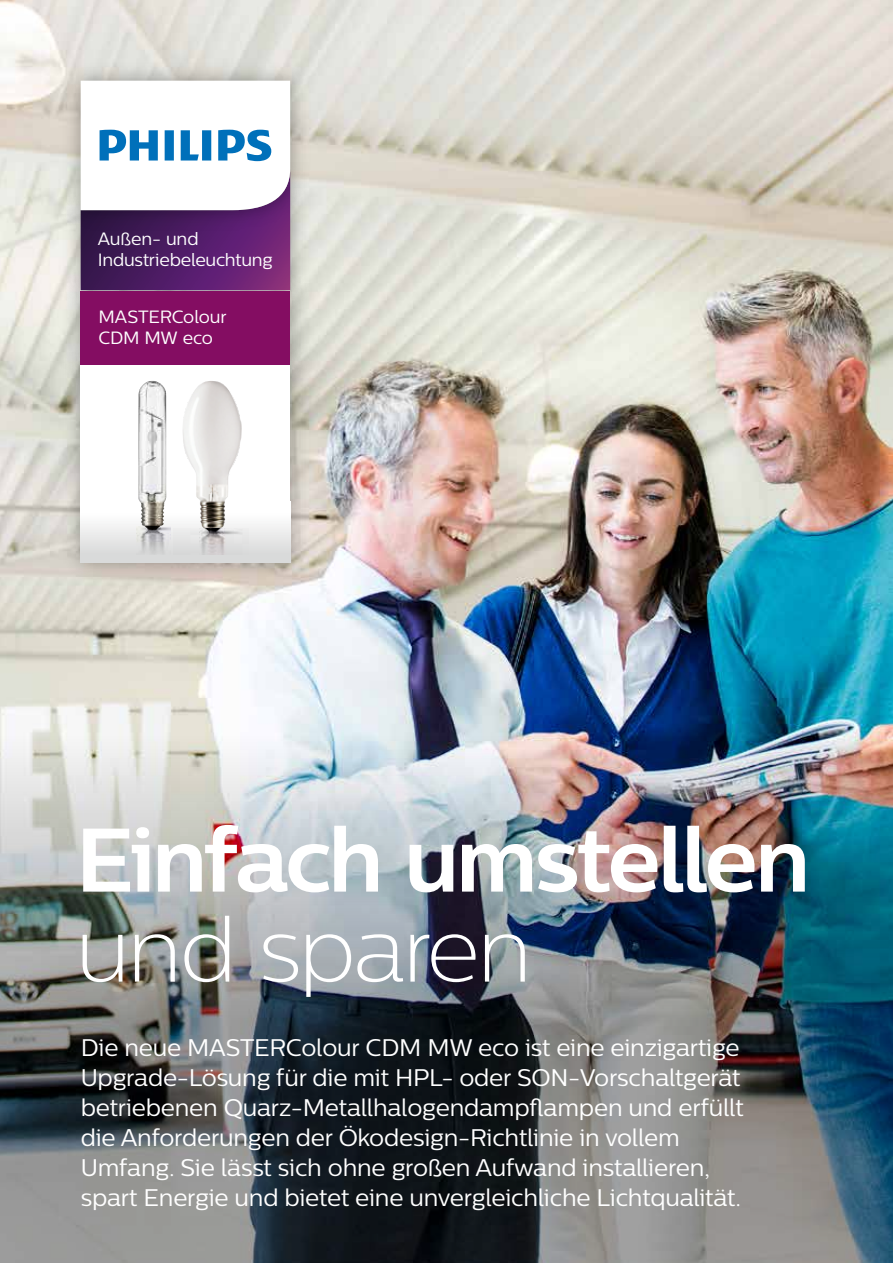
<style>
.page{position:relative;width:893px;height:1263px;background:#fff}
.page>*{position:absolute;margin:0;border:0;box-sizing:border-box;transform-origin:0 0}
.t1{font:700 90px "Centrale Sans";letter-spacing:-.04em;color:#fff}
.t2{font:90px "Centrale Sans X Light";letter-spacing:-.03em;color:#fff}
.t3{font:24px/30px "Centrale Sans";letter-spacing:-.01em;color:#fff}
.t4{font:17.7px/21.3px "Centrale Sans";letter-spacing:-.01em;color:#fff}
</style>
<div class="page">
<img style="left:0;top:0;width:893px;height:720px">
<img style="left:0;top:720px;width:893px;height:543px">
<img style="left:56px;top:236px;width:259px;height:23px">
<img style="left:56px;top:56px;width:259px;height:180px">
<svg style="left:81px;top:81px;width:209px;height:178px"></svg>
<img style="left:53px;top:259px;width:265px;height:136px">
<div style="left:81px;top:290px;width:209px;height:74px;background:#840d62"></div>
<img style="left:56px;top:339px;width:259px;height:248px">
<div style="left:81px;top:364px;width:209px;height:198px;background:#fff"></div>
<svg style="left:81px;top:501px;width:209px;height:61px"></svg>
<img style="left:182px;top:381px;width:60px;height:147px">
<img style="left:138px;top:381px;width:14px;height:119px">
<img style="left:136px;top:526px;width:35px;height:28px">
<img style="left:173px;top:528px;width:76px;height:26px">
<p class="t4" style="left:98px;top:228px;width:176px">Außen- und<br>Industriebeleuchtung</p>
<p class="t4" style="left:99px;top:306px;width:130px">MASTERColour<br>CDM MW eco</p>
<h1 class="t1" style="left:75px;top:805px;width:736px">Einfach umstellen</h1>
<h1 class="t2" style="left:75px;top:899px;width:458px">und sparen</h1>
<p class="t3" style="left:81px;top:1032px;width:664px">Die neue MASTERColour CDM MW eco ist eine einzigartige Upgrade-Lösung für die mit HPL- oder SON-Vorschaltgerät betriebenen Quarz-Metallhalogendampflampen und erfüllt die Anforderungen der Ökodesign-Richtlinie in vollem Umfang. Sie lässt sich ohne großen Aufwand installieren, spart Energie und bietet eine unvergleichliche Lichtqualität.</p>
</div>
